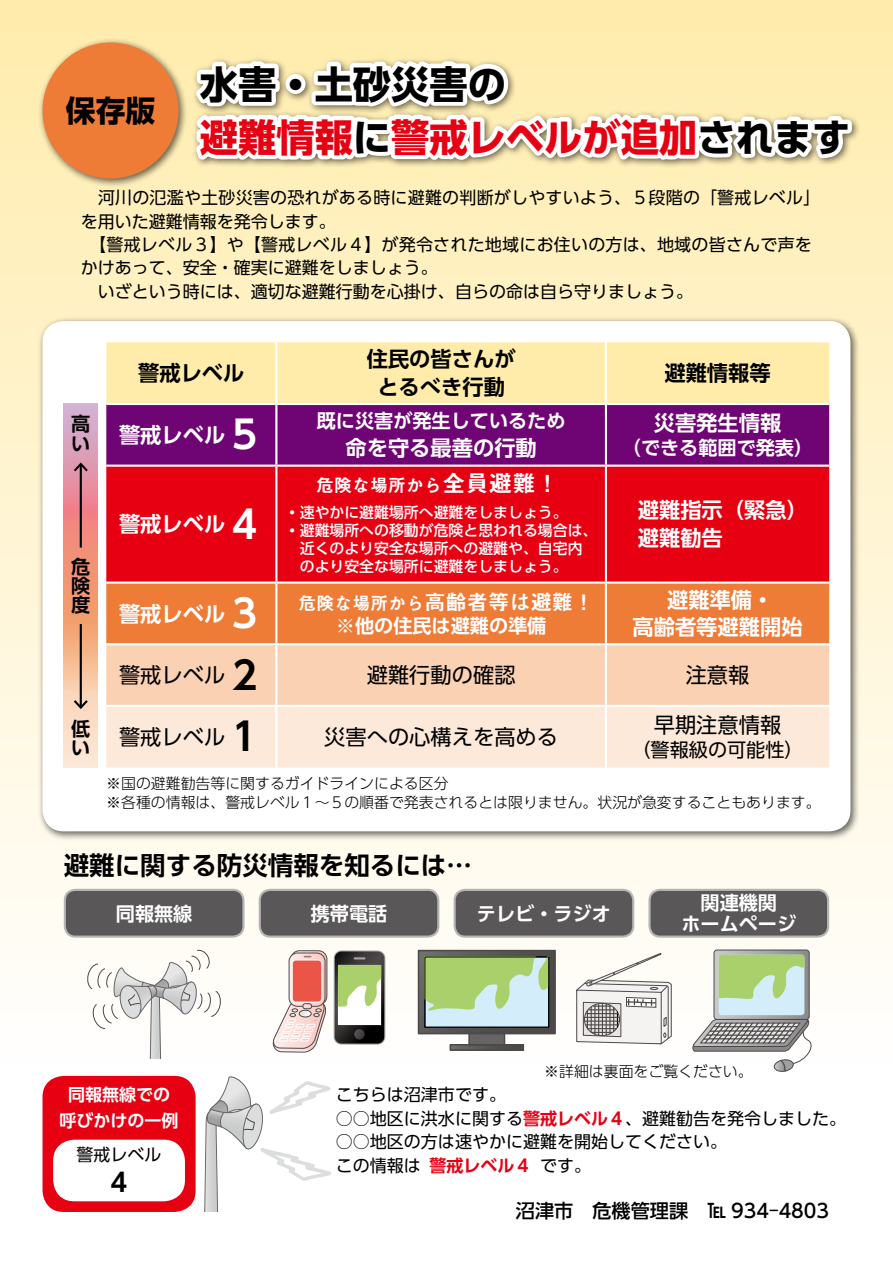
<style>
.page{position:relative;width:893px;height:1263px;background:#fff}
.page>*{position:absolute;margin:0;border:0;box-sizing:border-box;transform-origin:0 0}
.t1{font:700 38.25px "UD Shin Go Pro";color:#e60012}
.t2{font:700 38.25px "UD Shin Go Pro";color:#000}
.t3{font:700 38.25px "UD Shin Go Pro De";color:#fff}
.t4{font:700 38.25px "UD Shin Go Pro De";color:#000}
.t5{font:700 29.7px "UD Shin Go Pro";color:#000}
.t6{font:700 25.5px "UD Shin Go Pro De";color:#000}
.t7{font:23.4px "Midashi Go Pr 6 N MB31";color:#fff}
.t8{font:700 21.3px/27.6px "UD Shin Go Pro De";color:#fff}
.t9{font:21.3px "UD Shin Go Pro";color:#000}
.t10{font:700 21.3px "UD Shin Go Pro De";color:#000}
.t11{font:21.3px "Midashi Go Pr 6 N MB31";color:#fff}
.t12{font:700 19.2px "UD Shin Go Pro De";color:#fff}
.t13{font:500 19.2px "UD Shin Go Pro";color:#000}
.t14{font:19.2px "UD Shin Go Pro";color:#000}
.t15{font:700 19.2px/19.2px "UD Shin Go Pro De";color:#000}
.t16{font:18px "Midashi Go Pr 6 N MB31";color:#fff}
.t17{font:16.95px/23.4px "UD Shin Go Pro";color:#000}
.t18{font:700 16.95px/25.5px "UD Shin Go Pro De";color:#fff;text-align:center}
.t19{font:700 16.95px "UD Shin Go Pro De";color:#e60012}
.t20{font:300 14.85px/19.2px "UD Shin Go Pro";color:#000}
.t21{font:500 14.85px "UD Shin Go Pro";color:#fff}
.s1{color:#000}
.s2{font-size:23.4px}
.s3{font-size:21.3px}
.s4{font-family:"UD Shin Go Pro De";font-weight:700;color:#e60012}
</style>
<div class="page">
<div style="left:0;top:0;width:893px;height:1063px;background:linear-gradient(to bottom,#ffecac,#fffefd)"></div>
<div style="left:37px;top:316px;width:823px;height:525px;background:#000;opacity:.6"></div>
<div style="left:43px;top:321px;width:807px;height:510px;background:#fff;border-radius:21px"></div>
<div style="left:38px;top:38px;width:150px;height:150px;background:#000;opacity:.6"></div>
<div style="left:43px;top:43px;width:136px;height:136px;background:#ee7b36;border-radius:50%"></div>
<div style="left:65px;top:890px;width:178px;height:46px;background:#595757;border-radius:11px"></div>
<div style="left:64px;top:889px;width:180px;height:49px;border:2px solid #b5b6b6;border-radius:11px"></div>
<div style="left:260px;top:890px;width:178px;height:46px;background:#595757;border-radius:11px"></div>
<div style="left:259px;top:889px;width:180px;height:49px;border:2px solid #b5b6b6;border-radius:11px"></div>
<div style="left:455px;top:890px;width:178px;height:46px;background:#595757;border-radius:11px"></div>
<div style="left:454px;top:889px;width:180px;height:49px;border:2px solid #b5b6b6;border-radius:11px"></div>
<div style="left:649px;top:890px;width:179px;height:46px;background:#595757;border-radius:11px"></div>
<div style="left:648px;top:889px;width:181px;height:49px;border:2px solid #b5b6b6;border-radius:11px"></div>
<svg style="left:189px;top:37px;width:667px;height:135px"></svg>
<svg style="left:106px;top:342px;width:723px;height:123px;background:#b87a90"></svg>
<div style="left:106px;top:467px;width:723px;height:114px;background:#e60012"></div>
<svg style="left:106px;top:584px;width:723px;height:183px;background:#f7bc96"></svg>
<hr style="left:275px;top:342px;width:2px;height:61px;background:#fff">
<hr style="left:605px;top:342px;width:2px;height:61px;background:#fff">
<hr style="left:106px;top:403px;width:170px;height:2px;background:#fff">
<hr style="left:276px;top:403px;width:330px;height:2px;background:#fff">
<hr style="left:275px;top:405px;width:2px;height:60px;background:#fff">
<hr style="left:606px;top:403px;width:223px;height:2px;background:#fff">
<hr style="left:605px;top:405px;width:2px;height:60px;background:#fff">
<hr style="left:275px;top:467px;width:2px;height:114px;background:#fff">
<hr style="left:605px;top:467px;width:2px;height:114px;background:#fff">
<hr style="left:275px;top:584px;width:2px;height:59px;background:#fff">
<hr style="left:605px;top:584px;width:2px;height:59px;background:#fff">
<hr style="left:106px;top:643px;width:170px;height:2px;background:#fff">
<hr style="left:276px;top:643px;width:330px;height:2px;background:#fff">
<hr style="left:275px;top:645px;width:2px;height:60px;background:#fff">
<hr style="left:606px;top:643px;width:223px;height:2px;background:#fff">
<hr style="left:605px;top:645px;width:2px;height:60px;background:#fff">
<hr style="left:106px;top:705px;width:170px;height:2px;background:#fff">
<hr style="left:276px;top:705px;width:330px;height:2px;background:#fff">
<hr style="left:275px;top:707px;width:2px;height:60px;background:#fff">
<hr style="left:606px;top:705px;width:223px;height:2px;background:#fff">
<hr style="left:605px;top:707px;width:2px;height:60px;background:#fff">
<svg style="left:64px;top:404px;width:34px;height:363px;background:#eeab9d"></svg>
<hr style="left:80px;top:624px;width:2px;height:83px;background:#000">
<svg style="left:72px;top:698px;width:18px;height:13px"></svg>
<hr style="left:80px;top:464px;width:2px;height:83px;background:#000">
<svg style="left:72px;top:461px;width:18px;height:13px"></svg>
<div style="left:43px;top:1076px;width:153px;height:136px;background:#e60012;border-radius:21px"></div>
<div style="left:53px;top:1140px;width:132px;height:61px;background:#fff;border-radius:21px"></div>
<svg style="left:87px;top:950px;width:134px;height:109px"></svg>
<svg style="left:204px;top:1076px;width:127px;height:136px"></svg>
<svg style="left:334px;top:951px;width:51px;height:93px"></svg>
<div style="left:291px;top:950px;width:36px;height:54px;border:1px solid #4c4948;border-radius:8px"></div>
<svg style="left:272px;top:951px;width:55px;height:101px"></svg>
<svg style="left:576px;top:952px;width:96px;height:92px"></svg>
<svg style="left:418px;top:950px;width:137px;height:84px;background:#9eb693"></svg>
<svg style="left:452px;top:1047px;width:69px;height:1px"></svg>
<div style="left:449px;top:1044px;width:75px;height:7px;border:2px solid #4c4948"></div>
<div style="left:469px;top:1034px;width:35px;height:11px;background:#666464"></div>
<div style="left:468px;top:1033px;width:37px;height:12px;border:2px solid #4c4948"></div>
<svg style="left:692px;top:950px;width:120px;height:122px"></svg>
<h2 class="t5" style="left:66px;top:86px;width:91px">保存版</h2>
<h1 class="t2" style="left:200px;top:53px;width:308px">水害・土砂災害の</h1>
<h1 class="t1" style="left:200px;top:106px;width:652px">避難情報<span class="s1">に</span>警戒レベルが追加<span class="s1">されます</span></h1>
<p class="t17" style="left:81px;top:186px;width:741px">　河川の氾濫や土砂災害の恐れがある時に避難の判断がしやすいよう、５段階の「警戒レベル「を用いた避難情報を発令します。<br>　【警戒レベル３】や【警戒レベル４】が発令された地域にお住いの方は、地域の皆さんで声をかけあって、安全・確実に避難をしましょう。<br>　いざという時には、適切な避難行動を心掛け、自らの命は自ら守りましょう。</p>
<p class="t15" style="left:71px;top:414px;width:20px">高い</p>
<p class="t15" style="left:71px;top:556px;width:20px;text-align:justify">危険度</p>
<p class="t15" style="left:71px;top:718px;width:20px">低い</p>
<p class="t10" style="left:367px;top:342px;width:150px">住民の皆さんが</p>
<p class="t10" style="left:138px;top:356px;width:108px">警戒レベル</p>
<p class="t10" style="left:664px;top:356px;width:108px">避難情報等</p>
<p class="t10" style="left:377px;top:370px;width:129px">とるべき行動</p>
<p class="t12" style="left:317px;top:405px;width:250px">既に災害が発生しているため</p>
<p class="t8" style="left:654px;top:409px;width:129px">災害発生情報</p>
<p class="t12" style="left:622px;top:432px;width:193px">（できる範囲で発表(</p>
<h1 class="t3" style="left:225px;top:404px;width:40px">５</h1>
<p class="t8" style="left:119px;top:420px;width:108px">警戒レベル</p>
<p class="t8" style="left:345px;top:433px;width:193px">命を守る最善の行動</p>
<p class="t8" style="left:119px;top:510px;width:108px">警戒レベル</p>
<h1 class="t3" style="left:225px;top:493px;width:40px">４</h1>
<p class="t16" style="left:316px;top:471px;width:221px">危険な場所から<span class="s2">全員避難</span></p>
<p class="t21" style="left:285px;top:500px;width:284px">・速やかに避難場所へ避難をしましょう。</p>
<p class="t21" style="left:285px;top:518px;width:314px">・避難場所への移動が危険と思われる場合は、</p>
<p class="t21" style="left:300px;top:536px;width:284px">近くのより安全な場所への避難や、自宅内</p>
<p class="t21" style="left:300px;top:554px;width:269px">のより安全な場所に避難をしましょう。</p>
<h3 class="t7" style="left:536px;top:464px;width:25px">!</h3>
<p class="t8" style="left:638px;top:496px;width:172px">避難指示（緊急(避難勧告</p>
<p class="t8" style="left:119px;top:599px;width:108px">警戒レベル</p>
<h1 class="t3" style="left:225px;top:582px;width:40px">３</h1>
<p class="t9" style="left:119px;top:658px;width:108px">警戒レベル</p>
<h1 class="t4" style="left:225px;top:644px;width:40px">２</h1>
<p class="t16" style="left:298px;top:589px;width:276px">危険な場所から<span class="s3">高齢者等は避難</span></p>
<p class="t12" style="left:336px;top:610px;width:212px">※他の住民は避難の準備</p>
<p class="t11" style="left:573px;top:585px;width:23px">!</p>
<p class="t9" style="left:367px;top:658px;width:150px">避難行動の確認</p>
<p class="t8" style="left:632px;top:585px;width:172px;text-align:center">避難準備・<br>高齢者等避難開始</p>
<p class="t9" style="left:686px;top:658px;width:65px">注意報</p>
<p class="t9" style="left:119px;top:719px;width:108px">警戒レベル</p>
<h1 class="t4" style="left:225px;top:706px;width:40px">１</h1>
<p class="t9" style="left:324px;top:719px;width:235px">災害への心構えを高める</p>
<p class="t9" style="left:654px;top:708px;width:129px">早期注意情報</p>
<p class="t14" style="left:631px;top:734px;width:174px">（警報級の可能性(</p>
<p class="t20" style="left:106px;top:773px;width:716px">※国の避難勧告等に関するガイドラインによる区分<br>※各種の情報は、警戒レベル１～５の順番で発表されるとは限りません。状況が急変することもあります。</p>
<h3 class="t6" style="left:64px;top:845px;width:410px">避難に関する防災情報を知るには...</h3>
<p class="t12" style="left:116px;top:897px;width:78px">同報無線</p>
<p class="t12" style="left:311px;top:897px;width:78px">携帯電話</p>
<p class="t12" style="left:477px;top:897px;width:135px">テレビ・ラジオ</p>
<p class="t12" style="left:701px;top:887px;width:78px">関連機関</p>
<p class="t12" style="left:681px;top:908px;width:116px">ホームページ</p>
<p class="t20" style="left:544px;top:1061px;width:210px">※詳細は裏面をご覧ください。</p>
<p class="t18" style="left:60px;top:1082px;width:121px">同報無線での呼びかけの一例</p>
<p class="t17" style="left:77px;top:1142px;width:87px">警戒レベル</p>
<h3 class="t6" style="left:106px;top:1161px;width:27px">４</h3>
<p class="t17" style="left:336px;top:1083px;width:172px">こちらは沼津市です。</p>
<p class="t17" style="left:336px;top:1106px;width:512px">○○地区に洪水に関する<span class="s4">警戒レベル４</span>、避難勧告を発令しました。</p>
<p class="t17" style="left:540px;top:1129px;width:189px;text-indent:-204px">○○地区の方は速やかに避難を開始してください。です。</p>
<p class="t19" style="left:429px;top:1151px;width:104px">警戒レベル４</p>
<p class="t17" style="left:336px;top:1153px;width:87px">この情報は</p>
<p class="t13" style="left:516px;top:1195px;width:174px">沼津市　危機管理課</p>
<p class="t13" style="left:707px;top:1195px;width:123px">TEL 934−4803</p>
</div>
